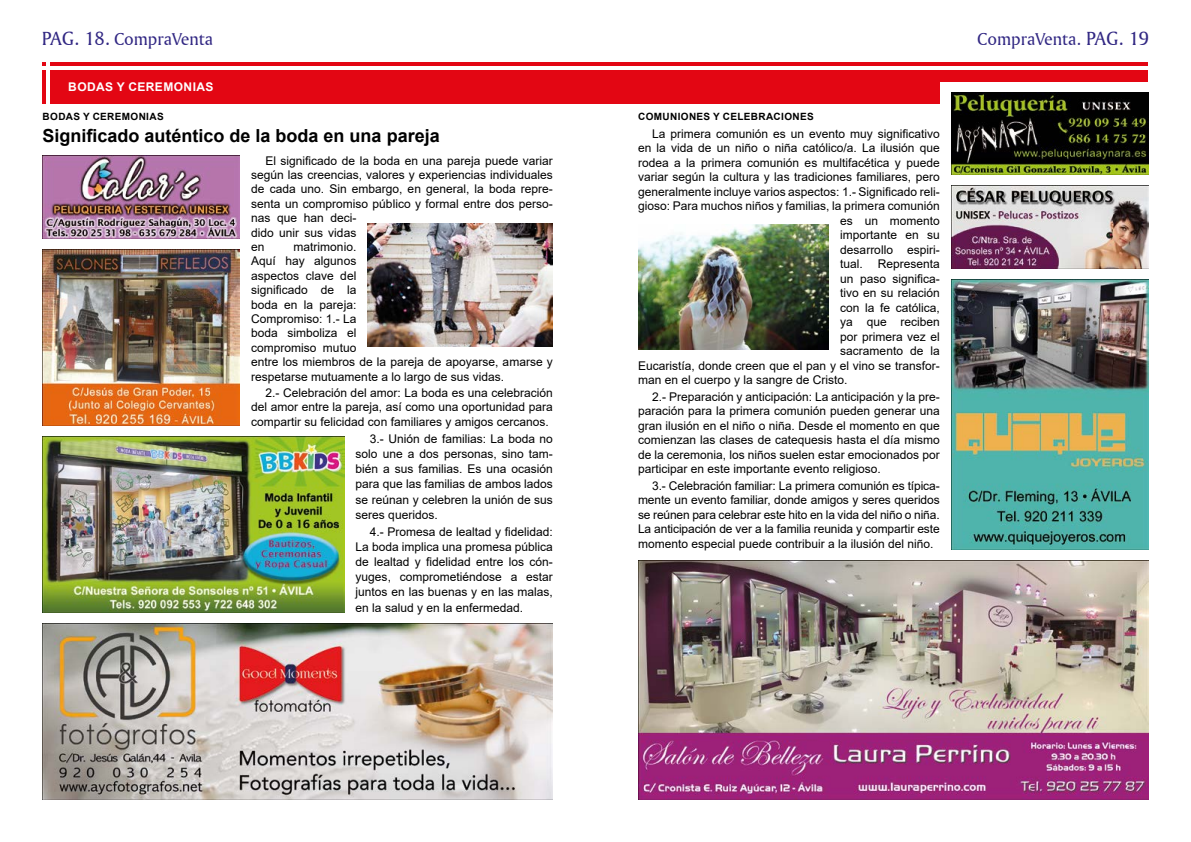
<style>
.page{position:relative;width:1191px;height:842px;background:#fff}
.page>*{position:absolute;margin:0;border:0;box-sizing:border-box;transform-origin:0 0}
.t1{font:700 18px "Arial";color:#000}
.t2{font:18px "Amerigo BT Roman A";color:#312783}
.t3{font:12px/14.4px "Arial";color:#000;text-align:justify}
.t4{font:700 12px "Arial";letter-spacing:.035em;color:#fff}
.t5{font:700 10px "Arial";letter-spacing:.035em;color:#000}
.s1{font-size:20px}
</style>
<div class="page">
<img style="left:43px;top:250px;width:197px;height:175px">
<img style="left:638px;top:560px;width:510px;height:239px">
<img style="left:43px;top:156px;width:197px;height:82px">
<img style="left:42px;top:437px;width:302px;height:175px">
<img style="left:951px;top:280px;width:197px;height:269px">
<img style="left:43px;top:624px;width:510px;height:175px">
<div style="left:43px;top:62px;width:1105px;height:41px;background:#e30613"></div>
<hr style="left:42px;top:66px;width:1109px;height:3px;background:#fff">
<hr style="left:46px;top:62px;width:4px;height:42px;background:#fff">
<div style="left:939px;top:82px;width:209px;height:24px;background:#fff"></div>
<img style="left:951px;top:186px;width:197px;height:82px">
<img style="left:951px;top:92px;width:197px;height:83px">
<img style="left:368px;top:224px;width:185px;height:123px">
<img style="left:638px;top:224px;width:191px;height:126px">
<h1 class="t2" style="left:42px;top:28px;width:173px"><span class="s1">PAG. 18.</span> CompraVenta</h1>
<h1 class="t2" style="left:977px;top:28px;width:173px">CompraVenta. <span class="s1">PAG. 19</span></h1>
<p class="t4" style="left:68px;top:78px;width:147px">BODAS Y CEREMONIAS</p>
<p class="t5" style="left:43px;top:110px;width:123px">BODAS Y CEREMONIAS</p>
<h1 class="t1" style="left:42px;top:123px;width:399px">Significado auténtico de la boda en una pareja</h1>
<p class="t3" style="left:251px;top:153px;width:303px;text-align:left;text-indent:14px">El significado de la boda en una pareja puede variar según las creencias, valores y experiencias individuales de cada uno. Sin embargo, en general, la boda repre&shy;senta un compromiso público y formal entre dos perso&shy;nas que han deci-<br>dido unir sus vidas<br>en</p>
<p class="t3" style="left:251px;top:239px;width:303px;text-align:left;text-indent:42px">matrimonio.<br>Aquí hay algunos<br>aspectos clave del<br>significado de la<br>boda en la pareja:<br>Compromiso: 1.- La<br>boda simboliza el<br>compromiso mutuo<br>entre los miembros de la pareja de apoyarse, amarse y respetarse mutuamente a lo largo de sus vidas.</p>
<p class="t3" style="left:251px;top:385px;width:303px;text-indent:14px">2.- Celebración del amor: La boda es una celebración del amor entre la pareja, así como una oportunidad para compartir su felicidad con familiares y amigos cercanos.</p>
<p class="t3" style="left:356px;top:431px;width:199px;line-height:15.1px;text-indent:14px">3.- Unión de familias: La boda no solo une a dos personas, sino tam&shy;bién a sus familias. Es una ocasión para que las familias de ambos lados se reúnan y celebren la unión de sus seres queridos.</p>
<p class="t3" style="left:356px;top:524px;width:199px;line-height:15.1px;text-indent:14px">4.- Promesa de lealtad y fidelidad:<br>La boda implica una promesa pública de lealtad y fidelidad entre los cón&shy;yuges, comprometiéndose a estar juntos en las buenas y en las malas, en la salud y en la enfermedad.</p>
<p class="t5" style="left:638px;top:110px;width:177px">COMUNIONES Y CELEBRACIONES</p>
<p class="t3" style="left:652px;top:126px;width:289px">La primera comunión es un evento muy significativo</p>
<p class="t3" style="left:638px;top:141px;width:303px">en la vida de un niño o niña católico/a. La ilusión que</p>
<p class="t3" style="left:638px;top:155px;width:303px">rodea a la primera comunión es multifacética y puede</p>
<p class="t3" style="left:638px;top:170px;width:303px">variar según la cultura y las tradiciones familiares, pero</p>
<p class="t3" style="left:638px;top:184px;width:303px">generalmente incluye varios aspectos: 1.- Significado reli-</p>
<p class="t3" style="left:638px;top:199px;width:303px">gioso: Para muchos niños y familias, la primera comunión</p>
<p class="t3" style="left:840px;top:213px;width:101px">es un momento</p>
<p class="t3" style="left:840px;top:228px;width:101px">importante en su</p>
<p class="t3" style="left:840px;top:242px;width:101px">desarrollo espiri-</p>
<p class="t3" style="left:840px;top:257px;width:101px">tual. Representa</p>
<p class="t3" style="left:840px;top:271px;width:101px">un paso significa-</p>
<p class="t3" style="left:840px;top:286px;width:101px">tivo en su relación</p>
<p class="t3" style="left:840px;top:300px;width:101px">con la fe católica,</p>
<p class="t3" style="left:840px;top:315px;width:101px">ya que reciben</p>
<p class="t3" style="left:840px;top:329px;width:101px">por primera vez el</p>
<p class="t3" style="left:840px;top:344px;width:101px">sacramento de la</p>
<p class="t3" style="left:638px;top:358px;width:303px">Eucaristía, donde creen que el pan y el vino se transfor-</p>
<p class="t3" style="left:638px;top:373px;width:211px">man en el cuerpo y la sangre de Cristo.</p>
<p class="t3" style="left:638px;top:389px;width:303px;text-indent:14px">2.- Preparación y anticipación: La anticipación y la pre&shy;paración para la primera comunión pueden generar una gran ilusión en el niño o niña. Desde el momento en que comienzan las clases de catequesis hasta el día mismo de la ceremonia, los niños suelen estar emocionados por participar en este importante evento religioso.</p>
<p class="t3" style="left:638px;top:478px;width:303px;text-indent:14px">3.- Celebración familiar: La primera comunión es típica&shy;mente un evento familiar, donde amigos y seres queridos se reúnen para celebrar este hito en la vida del niño o niña.<br>La anticipación de ver a la familia reunida y compartir este momento especial puede contribuir a la ilusión del niño.</p>
</div>
